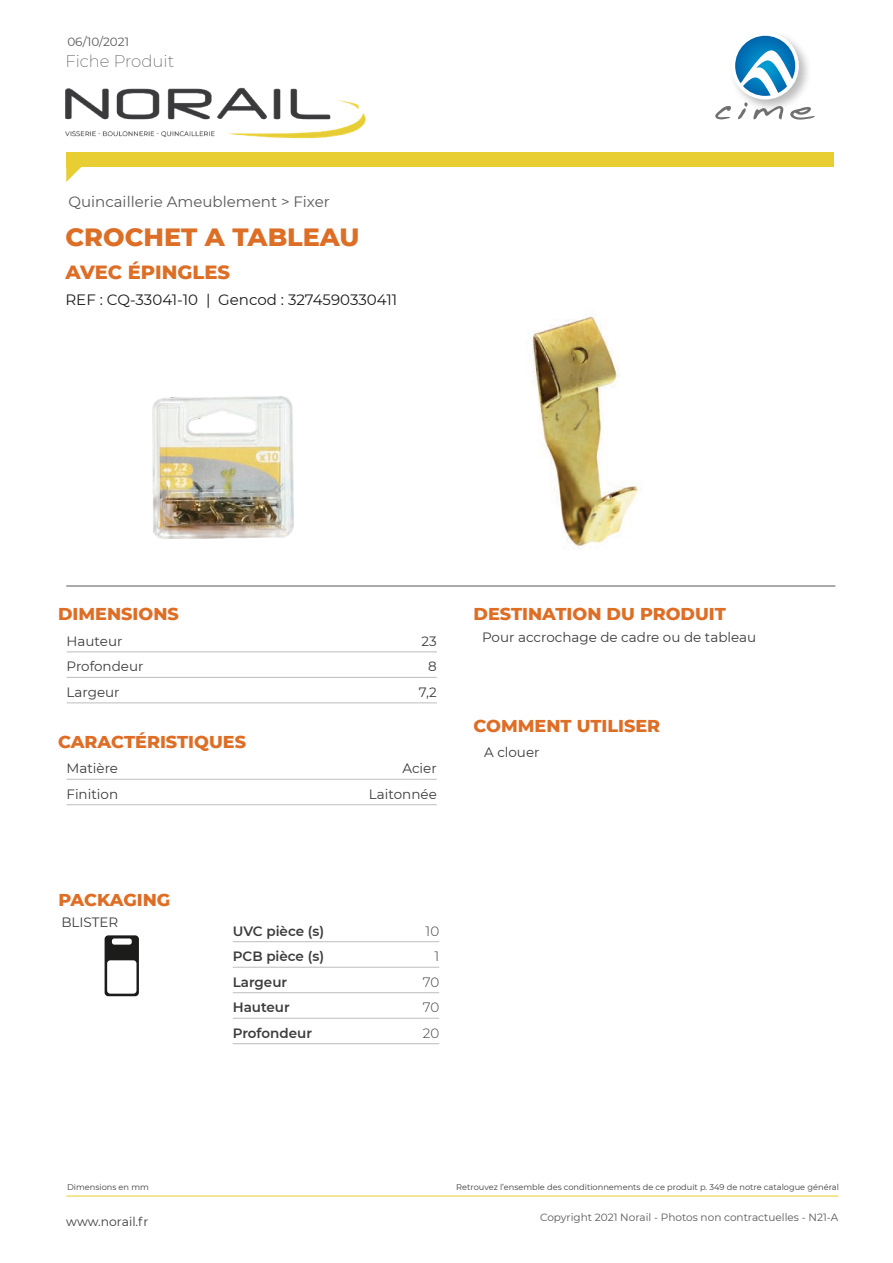
<style>
.page{position:relative;width:893px;height:1263px;background:#fff}
.page>*{position:absolute;margin:0;border:0;box-sizing:border-box;transform-origin:0 0}
.t1{font:800 25.5px "Montserrat";color:#dd6e26}
.t2{font:800 19.5px "Montserrat";color:#dd6e26}
.t3{font:800 17.55px "Montserrat";color:#de6e26}
.t4{font:200 16.5px "Montserrat";color:#585858}
.t5{font:15px "Montserrat";color:#1c1c1b}
.t6{font:15px "Montserrat";color:#585858}
.t7{font:13.5px "Montserrat";color:#3d3c3c}
.t8{font:600 13.5px "Montserrat";color:#3d3c3c}
.t9{font:300 13.5px "Montserrat";letter-spacing:-.01em;color:#3d3c3c}
.t10{font:12.3px "Montserrat";color:#3d3c3c}
.t11{font:12px "Montserrat";color:#585858}
.t12{font:10.5px "Montserrat";color:#585858}
.t13{font:8.25px "Montserrat";color:#3d3c3c}
</style>
<div class="page">
<div style="left:66px;top:152px;width:767px;height:15px;background:#e8ce32"></div>
<svg style="left:66px;top:167px;width:15px;height:15px"></svg>
<img style="left:65px;top:87px;width:301px;height:52px">
<hr style="left:66px;top:586px;width:769px;height:1px;background:#585858">
<hr style="left:66px;top:1196px;width:772px;height:1px;background:#e8ce32">
<img style="left:733px;top:35px;width:75px;height:77px">
<div style="left:731px;top:32px;width:68px;height:67px;background:#fff;border-radius:50%"></div>
<svg style="left:735px;top:36px;width:60px;height:60px"></svg>
<svg style="left:715px;top:106px;width:16px;height:13px"></svg>
<svg style="left:738px;top:102px;width:45px;height:17px"></svg>
<svg style="left:790px;top:107px;width:25px;height:13px"></svg>
<hr style="left:67px;top:651px;width:370px;height:1px;background:#bdbdbc">
<hr style="left:67px;top:677px;width:370px;height:1px;background:#bdbdbc">
<hr style="left:67px;top:702px;width:370px;height:1px;background:#bdbdbc">
<hr style="left:67px;top:779px;width:370px;height:1px;background:#bdbdbc">
<hr style="left:67px;top:804px;width:370px;height:1px;background:#bdbdbc">
<hr style="left:233px;top:941px;width:206px;height:1px;background:#bdbdbc">
<hr style="left:233px;top:967px;width:206px;height:1px;background:#bdbdbc">
<hr style="left:233px;top:992px;width:206px;height:1px;background:#bdbdbc">
<hr style="left:233px;top:1018px;width:206px;height:1px;background:#bdbdbc">
<hr style="left:233px;top:1043px;width:206px;height:1px;background:#bdbdbc">
<svg style="left:105px;top:935px;width:34px;height:61px"></svg>
<img style="left:532px;top:316px;width:110px;height:233px">
<img style="left:152px;top:396px;width:142px;height:143px">
<p class="t11" style="left:67px;top:33px;width:63px">06/10/2021</p>
<p class="t4" style="left:65px;top:50px;width:110px">Fiche Produit</p>
<p class="t6" style="left:68px;top:192px;width:263px">Quincaillerie Ameublement &gt; Fixer</p>
<p class="t1" style="left:65px;top:219px;width:296px">CROCHET A TABLEAU</p>
<p class="t2" style="left:65px;top:258px;width:166px">AVEC ÉPINGLES</p>
<p class="t5" style="left:65px;top:289px;width:333px">REF : CQ-33041-10 | Gencod : 3274590330411</p>
<p class="t3" style="left:58px;top:601px;width:122px">DIMENSIONS</p>
<p class="t7" style="left:67px;top:632px;width:57px">Hauteur</p>
<p class="t7" style="left:422px;top:632px;width:17px">23</p>
<p class="t7" style="left:67px;top:657px;width:78px">Profondeur</p>
<p class="t7" style="left:428px;top:657px;width:10px">8</p>
<p class="t7" style="left:67px;top:683px;width:55px">Largeur</p>
<p class="t7" style="left:419px;top:683px;width:19px">7,2</p>
<p class="t3" style="left:58px;top:729px;width:189px">CARACTÉRISTIQUES</p>
<p class="t7" style="left:67px;top:759px;width:53px">Matière</p>
<p class="t7" style="left:402px;top:759px;width:36px">Acier</p>
<p class="t7" style="left:67px;top:785px;width:53px">Finition</p>
<p class="t7" style="left:369px;top:785px;width:69px">Laitonnée</p>
<p class="t3" style="left:474px;top:601px;width:254px">DESTINATION DU PRODUIT</p>
<p class="t7" style="left:482px;top:628px;width:276px">Pour accrochage de cadre ou de tableau</p>
<p class="t3" style="left:474px;top:712px;width:188px">COMMENT UTILISER</p>
<p class="t7" style="left:484px;top:743px;width:57px">A clouer</p>
<p class="t3" style="left:58px;top:887px;width:114px">PACKAGING</p>
<p class="t7" style="left:61px;top:913px;width:58px">BLISTER</p>
<p class="t8" style="left:233px;top:921px;width:93px">UVC pièce (s)</p>
<p class="t9" style="left:426px;top:922px;width:15px">10</p>
<p class="t8" style="left:233px;top:947px;width:93px">PCB pièce (s)</p>
<p class="t9" style="left:434px;top:947px;width:6px">1</p>
<p class="t8" style="left:233px;top:972px;width:56px">Largeur</p>
<p class="t9" style="left:423px;top:973px;width:18px">70</p>
<p class="t8" style="left:233px;top:998px;width:59px">Hauteur</p>
<p class="t9" style="left:423px;top:998px;width:18px">70</p>
<p class="t8" style="left:233px;top:1023px;width:81px">Profondeur</p>
<p class="t9" style="left:423px;top:1024px;width:18px">20</p>
<p class="t13" style="left:67px;top:1182px;width:83px">Dimensions en mm</p>
<p class="t13" style="left:456px;top:1182px;width:384px">Retrouvez l’ensemble des conditionnements de ce produit p. 349 de notre catalogue général</p>
<p class="t10" style="left:66px;top:1213px;width:84px">www.norail.fr</p>
<p class="t12" style="left:540px;top:1209px;width:300px">Copyright 2021 Norail - Photos non contractuelles - N21-A</p>
</div>
